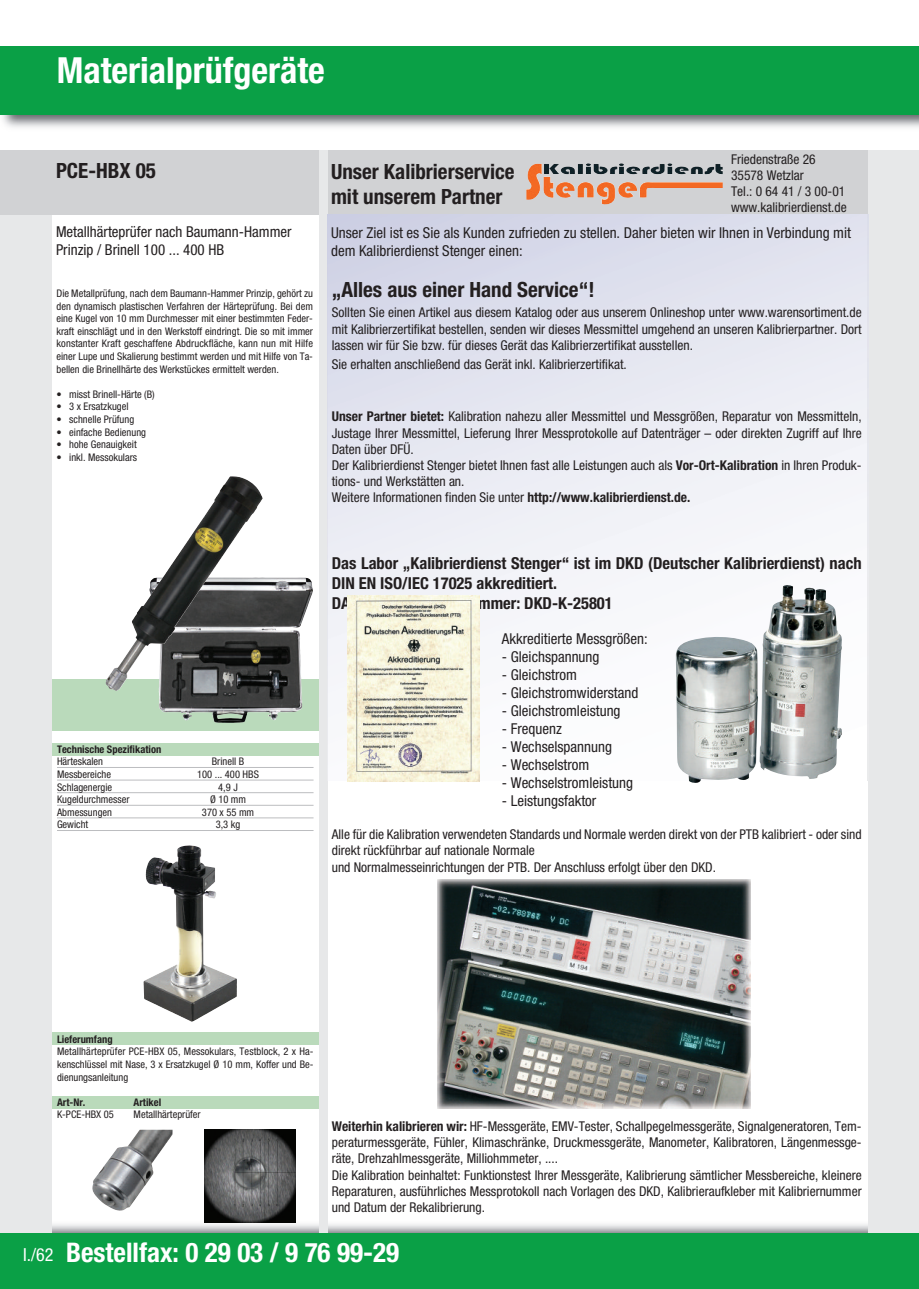
<style>
.page{position:relative;width:919px;height:1289px;background:#fff}
.page>*{position:absolute;margin:0;border:0;box-sizing:border-box;transform-origin:0 0}
.t1{font:700 condensed 36px "Helvetica Neue";color:#fff}
.t2{font:700 condensed 27px "Helvetica Neue";color:#fff}
.t3{font:700 condensed 21px/25.2px "Helvetica Neue";color:#231f20}
.t4{font:700 condensed 16.5px/19.8px "Helvetica Neue";color:#231f20}
.t5{font:condensed 15px/18px "Helvetica Neue";color:#231f20}
.t6{font:condensed 13.5px/16.2px "Helvetica Neue";color:#231f20}
.t7{font:condensed 10.5px/12.6px "Helvetica Neue";color:#231f20;text-align:justify}
.t8{font:700 condensed 10.5px "Helvetica Neue";color:#231f20}
.s1{font-weight:700}
.s2{font-weight:400;font-size:18px}
</style>
<div class="page">
<div style="left:21px;top:679px;width:302px;height:51px;background:#badabb"></div>
<div style="left:20px;top:743px;width:304px;height:13px;background:#badabb"></div>
<div style="left:30px;top:1031px;width:295px;height:13px;background:#badabb"></div>
<div style="left:36px;top:1095px;width:288px;height:13px;background:#badabb"></div>
<img style="left:51px;top:1218px;width:816px;height:15px">
<div style="left:0;top:150px;width:51px;height:1138px;background:#e7e8e9"></div>
<div style="left:0;top:150px;width:918px;height:64px;background:#d1d2d4"></div>
<div style="left:867px;top:150px;width:51px;height:1138px;background:#e7e8e9"></div>
<div style="left:319px;top:150px;width:8px;height:1126px;background:#e7e8e9"></div>
<div style="left:906px;top:1233px;width:12px;height:55px;background:#0aa046"></div>
<img style="left:0;top:46px;width:918px;height:82px">
<div style="left:0;top:47px;width:906px;height:68px;background:#0aa046"></div>
<div style="left:906px;top:47px;width:12px;height:68px;background:#0aa046"></div>
<div style="left:0;top:1233px;width:906px;height:55px;background:#0aa046"></div>
<img style="left:146px;top:845px;width:91px;height:152px">
<img style="left:92px;top:1129px;width:80px;height:81px">
<img style="left:204px;top:1129px;width:91px;height:93px">
<img style="left:158px;top:577px;width:155px;height:146px">
<img style="left:105px;top:476px;width:158px;height:215px">
<hr style="left:57px;top:767px;width:256px;height:1px;background:#bcbdc0">
<hr style="left:57px;top:779px;width:256px;height:1px;background:#bcbdc0">
<hr style="left:57px;top:792px;width:256px;height:1px;background:#bcbdc0">
<hr style="left:57px;top:805px;width:256px;height:1px;background:#bcbdc0">
<hr style="left:57px;top:817px;width:256px;height:1px;background:#bcbdc0">
<hr style="left:57px;top:830px;width:256px;height:1px;background:#bcbdc0">
<img style="left:327px;top:214px;width:1px;height:566px">
<img style="left:526px;top:163px;width:196px;height:37px">
<img style="left:347px;top:595px;width:132px;height:186px">
<img style="left:675px;top:585px;width:167px;height:198px">
<img style="left:437px;top:879px;width:313px;height:229px">
<h1 class="t1" style="left:57px;top:57px;width:269px">Materialprüfgeräte</h1>
<h3 class="t3" style="left:56px;top:160px;width:101px">PCE-HBX 05</h3>
<p class="t5" style="left:56px;top:224px;width:237px">Metallhärteprüfer nach Baumann-Hammer<br>Prinzip / Brinell 100 ... 400 HB</p>
<p class="t7" style="left:56px;top:288px;width:258px">Die Metallprüfung, nach dem Baumann-Hammer Prinzip, gehört zu den dynamisch plastischen Verfahren der Härteprüfung. Bei dem eine Kugel von 10 mm Durchmesser mit einer bestimmten Feder&shy;kraft einschlägt und in den Werkstoff eindringt. Die so mit immer konstanter Kraft geschaffene Abdruckfläche, kann nun mit Hilfe einer Lupe und Skalierung bestimmt werden und mit Hilfe von Ta&shy;bellen die Brinellhärte des Werkstückes ermittelt werden.</p>
<p class="t7" style="left:56px;top:389px;width:100px">• misst Brinell-Härte (B)</p>
<p class="t7" style="left:56px;top:401px;width:73px">• 3 x Ersatzkugel</p>
<p class="t7" style="left:56px;top:414px;width:79px">• schnelle Prüfung</p>
<p class="t7" style="left:56px;top:426px;width:91px">• einfache Bedienung</p>
<p class="t7" style="left:56px;top:439px;width:82px">• hohe Genauigkeit</p>
<p class="t7" style="left:56px;top:452px;width:82px">• inkl. Messokulars</p>
<p class="t6" style="left:731px;top:152px;width:117px">Friedenstraße 26<br>35578 Wetzlar<br>Tel.: 0 64 41 / 3 00-01 www.kalibrierdienst.de</p>
<h3 class="t3" style="left:331px;top:161px;width:185px">Unser Kalibrierservice mit unserem Partner</h3>
<p class="t5" style="left:331px;top:224px;width:521px">Unser Ziel ist es Sie als Kunden zufrieden zu stellen. Daher bieten wir Ihnen in Verbindung mit dem Kalibrierdienst Stenger einen:</p>
<h3 class="t3" style="left:332px;top:279px;width:264px">„Alles aus einer Hand Service“!</h3>
<p class="t6" style="left:332px;top:305px;width:531px;text-align:justify">Sollten Sie einen Artikel aus diesem Katalog oder aus unserem Onlineshop unter www.warensortiment.de mit Kalibrierzertifikat bestellen, senden wir dieses Messmittel umgehend an unseren Kalibrierpartner. Dort lassen wir für Sie bzw. für dieses Gerät das Kalibrierzertifikat ausstellen.</p>
<p class="t6" style="left:332px;top:357px;width:296px">Sie erhalten anschließend das Gerät inkl. Kalibrierzertifikat.</p>
<p class="t6" style="left:332px;top:409px;width:531px"><span class="s1">Unser Partner bietet:</span> Kalibration nahezu aller Messmittel und Messgrößen, Reparatur von Messmitteln, Justage Ihrer Messmittel, Lieferung Ihrer Messprotokolle auf Datenträger – oder direkten Zugriff auf Ihre Daten über DFÜ.<br>Der Kalibrierdienst Stenger bietet Ihnen fast alle Leistungen auch als <span class="s1">Vor-Ort-Kalibration</span> in Ihren Produk&shy;tions- und Werkstätten an.<br>Weitere Informationen finden Sie unter <span class="s1">http://www.kalibrierdienst.de.</span></p>
<p class="t8" style="left:57px;top:745px;width:106px">Technische Spezifikation</p>
<p class="t7" style="left:57px;top:756px;width:48px">Härteskalen</p>
<p class="t7" style="left:212px;top:756px;width:34px">Brinell B</p>
<p class="t7" style="left:57px;top:768px;width:56px">Messbereiche</p>
<p class="t7" style="left:197px;top:768px;width:63px">100 ... 400 HBS</p>
<p class="t7" style="left:57px;top:781px;width:57px">Schlagenergie</p>
<p class="t7" style="left:218px;top:781px;width:21px">4,9 J</p>
<p class="t7" style="left:57px;top:794px;width:74px">Kugeldurchmesser</p>
<p class="t7" style="left:210px;top:794px;width:38px">Ø 10 mm</p>
<p class="t7" style="left:57px;top:806px;width:57px">Abmessungen</p>
<p class="t7" style="left:202px;top:806px;width:54px">370 x 55 mm</p>
<p class="t7" style="left:57px;top:819px;width:33px">Gewicht</p>
<p class="t7" style="left:216px;top:819px;width:26px">3,3 kg</p>
<p class="t4" style="left:332px;top:555px;width:531px">Das Labor „Kalibrierdienst Stenger“ ist im DKD (Deutscher Kalibrierdienst) nach<br>DIN EN ISO/IEC 17025 akkreditiert.<br>DAR-Registrierungsnummer: DKD-K-25801</p>
<p class="t5" style="left:502px;top:631px;width:147px">Akkreditierte Messgrößen:</p>
<p class="t5" style="left:502px;top:649px;width:99px">- Gleichspannung</p>
<p class="t5" style="left:502px;top:667px;width:76px">- Gleichstrom</p>
<p class="t5" style="left:502px;top:685px;width:138px">- Gleichstromwiderstand</p>
<p class="t5" style="left:502px;top:703px;width:120px">- Gleichstromleistung</p>
<p class="t5" style="left:502px;top:721px;width:61px">- Frequenz</p>
<p class="t5" style="left:502px;top:739px;width:111px">- Wechselspannung</p>
<p class="t5" style="left:502px;top:757px;width:89px">- Wechselstrom</p>
<p class="t5" style="left:502px;top:775px;width:133px">- Wechselstromleistung</p>
<p class="t5" style="left:502px;top:793px;width:96px">- Leistungsfaktor</p>
<p class="t6" style="left:332px;top:827px;width:531px">Alle für die Kalibration verwendeten Standards und Normale werden direkt von der PTB kalibriert - oder sind direkt rückführbar auf nationale Normale<br>und Normalmesseinrichtungen der PTB. Der Anschluss erfolgt über den DKD.</p>
<p class="t8" style="left:57px;top:1035px;width:57px">Lieferumfang</p>
<p class="t7" style="left:57px;top:1046px;width:258px">Metallhärteprüfer PCE-HBX 05, Messokulars, Testblock, 2 x Ha&shy;kenschlüssel mit Nase, 3 x Ersatzkugel Ø 10 mm, Koffer und Be&shy;dienungsanleitung</p>
<p class="t8" style="left:57px;top:1098px;width:30px">Art-Nr.</p>
<p class="t8" style="left:134px;top:1098px;width:29px">Artikel</p>
<p class="t7" style="left:57px;top:1109px;width:58px">K-PCE-HBX 05</p>
<p class="t7" style="left:134px;top:1109px;width:69px">Metallhärteprüfer</p>
<p class="t6" style="left:332px;top:1119px;width:531px"><span class="s1">Weiterhin kalibrieren wir:</span> HF-Messgeräte, EMV-Tester, Schallpegelmessgeräte, Signalgeneratoren, Tem&shy;peraturmessgeräte, Fühler, Klimaschränke, Druckmessgeräte, Manometer, Kalibratoren, Längenmessge&shy;räte, Drehzahlmessgeräte, Milliohmmeter, ....<br>Die Kalibration beinhaltet: Funktionstest Ihrer Messgeräte, Kalibrierung sämtlicher Messbereiche, kleinere Reparaturen, ausführliches Messprotokoll nach Vorlagen des DKD, Kalibrieraufkleber mit Kalibriernummer und Datum der Rekalibrierung.</p>
<h2 class="t2" style="left:23px;top:1242px;width:377px"><span class="s2">I./62</span> Bestellfax: 0 29 03 / 9 76 99-29</h2>
</div>
